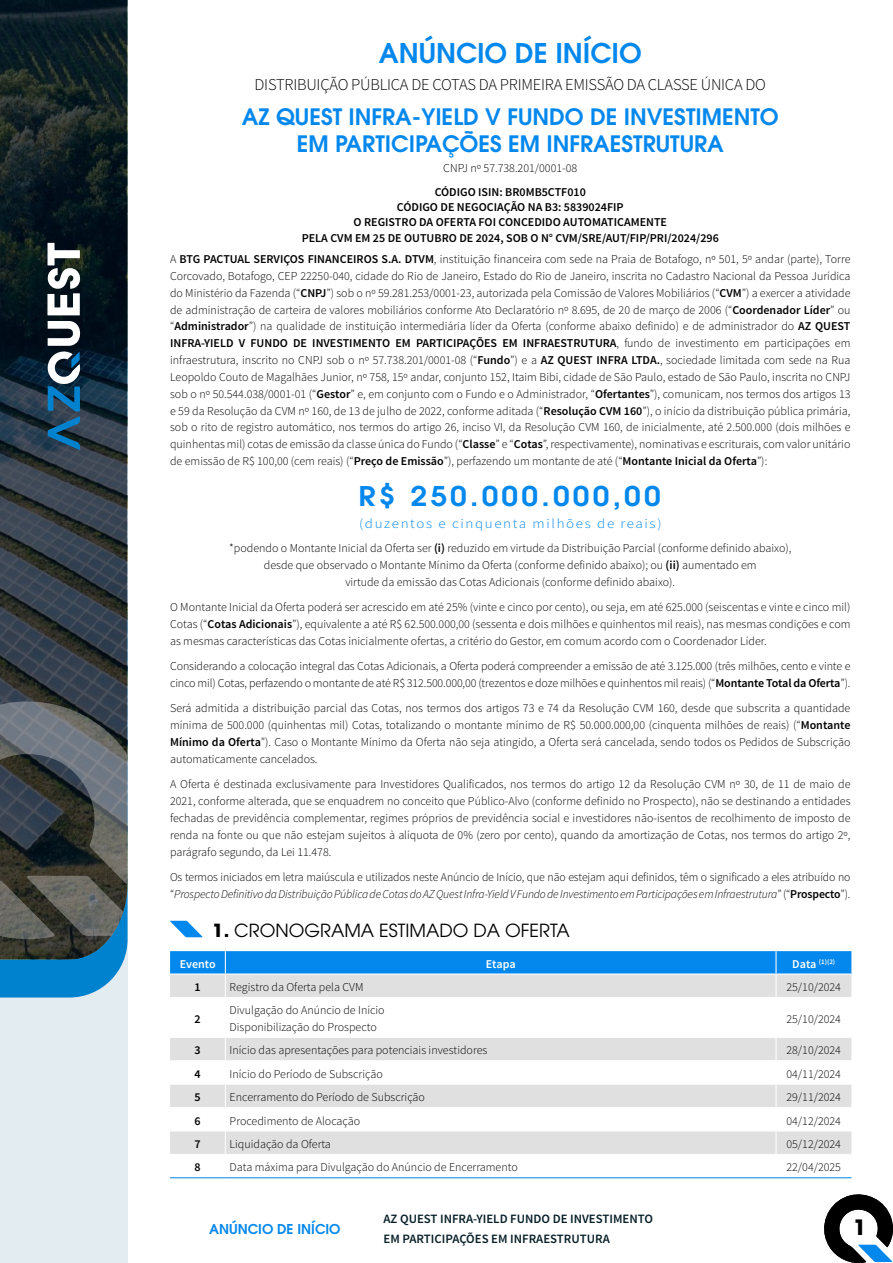
<style>
.page{position:relative;width:893px;height:1263px;background:#fff}
.page>*{position:absolute;margin:0;border:0;box-sizing:border-box;transform-origin:0 0}
.t1{font:600 27px "ITC Avant Garde Pro";letter-spacing:.11em;color:#0588ed;scale:1.1 1}
.t2{font:600 27px "ITC Avant Garde Pro";color:#0588ed}
.t3{font:600 22.5px/27.3px "ITC Avant Garde Pro";color:#0588ed;text-align:center}
.t4{font:700 21px "ITC Avant Garde Pro";color:#000}
.t5{font:18px "ITC Avant Garde Pro";color:#000}
.t6{font:300 16.5px "Source Sans Pro";letter-spacing:-.015em;color:#000}
.t7{font:300 13.5px "Source Sans Pro";letter-spacing:.11em;color:#0588ed;scale:1.11 1}
.t8{font:600 13.5px "ITC Avant Garde Pro";color:#0588ed}
.t9{font:600 12.75px/19.5px "Source Sans Pro";color:#071f28}
.t10{font:300 12px/16.8px "Source Sans Pro";color:#000;text-align:justify}
.t11{font:600 12px/15.3px "Source Sans Pro";color:#000;text-align:center}
.t12{font:600 12px "Source Sans Pro";color:#fff}
.t13{font:600 7.05px "Source Sans Pro";color:#fff}
.s1{font-weight:600}
.s2{font-style:italic}
.s3{font-weight:700}
.s4{font-size:12px}
</style>
<div class="page">
<svg style="left:824px;top:1194px;width:69px;height:69px"></svg>
<div style="left:0;top:0;width:128px;height:1263px;background:#e2ecf1"></div>
<svg style="left:0;top:959px;width:124px;height:38px;background:#1a8dd0"></svg>
<svg style="left:0;top:0;width:128px;height:959px;background:#1e2c33"></svg>
<svg style="left:0;top:701px;width:128px;height:238px;background:#4c5153"></svg>
<svg style="left:47px;top:243px;width:33px;height:72px;background:#919799"></svg>
<svg style="left:48px;top:321px;width:32px;height:129px;background:#496e87"></svg>
<svg style="left:170px;top:921px;width:33px;height:16px"></svg>
<svg style="left:170px;top:1038px;width:681px;height:116px;fill:#e0e0e0"></svg>
<svg style="left:170px;top:951px;width:681px;height:46px;background:#76b6e7"></svg>
<hr style="left:776px;top:973px;width:75px;height:1px;background:#fff">
<hr style="left:775px;top:974px;width:2px;height:23px;background:#fff">
<hr style="left:775px;top:1038px;width:2px;height:22px;background:#fff">
<hr style="left:170px;top:1060px;width:55px;height:1px;background:#fff">
<hr style="left:225px;top:1060px;width:551px;height:1px;background:#fff">
<hr style="left:776px;top:1060px;width:75px;height:1px;background:#fff">
<hr style="left:775px;top:1061px;width:2px;height:22px;background:#fff">
<hr style="left:170px;top:1083px;width:55px;height:2px;background:#fff">
<hr style="left:225px;top:1083px;width:551px;height:2px;background:#fff">
<hr style="left:776px;top:1083px;width:75px;height:2px;background:#fff">
<hr style="left:775px;top:1085px;width:2px;height:22px;background:#fff">
<hr style="left:170px;top:1107px;width:55px;height:1px;background:#fff">
<hr style="left:225px;top:1107px;width:551px;height:1px;background:#fff">
<hr style="left:776px;top:1107px;width:75px;height:1px;background:#fff">
<hr style="left:775px;top:1108px;width:2px;height:22px;background:#fff">
<hr style="left:170px;top:1130px;width:55px;height:1px;background:#fff">
<hr style="left:225px;top:1130px;width:551px;height:1px;background:#fff">
<hr style="left:776px;top:1130px;width:75px;height:1px;background:#fff">
<hr style="left:775px;top:1131px;width:2px;height:23px;background:#fff">
<svg style="left:225px;top:1038px;width:1px;height:116px"></svg>
<hr style="left:170px;top:1177px;width:55px;height:1px;background:#0588ed">
<hr style="left:225px;top:1177px;width:551px;height:1px;background:#0588ed">
<hr style="left:776px;top:1177px;width:75px;height:1px;background:#0588ed">
<h1 class="t2" style="left:379px;top:35px;width:264px">ANÚNCIO DE INÍCIO</h1>
<h3 class="t6" style="left:255px;top:74px;width:513px">DISTRIBUIÇÃO PÚBLICA DE COTAS DA PRIMEIRA EMISSÃO DA CLASSE ÚNICA DO</h3>
<h2 class="t3" style="left:242px;top:102px;width:538px">AZ QUEST INFRA-YIELD V FUNDO DE INVESTIMENTO<br>EM PARTICIPAÇÕES EM INFRAESTRUTURA</h2>
<p class="t10" style="left:443px;top:160px;width:135px">CNPJ nº 57.738.201/0001-08</p>
<p class="t11" style="left:302px;top:184px;width:419px">CÓDIGO ISIN: BR0MB5CTF010<br>CÓDIGO DE NEGOCIAÇÃO NA B3: 5839024FIP<br>O REGISTRO DA OFERTA FOI CONCEDIDO AUTOMATICAMENTE<br>PELA CVM EM 25 DE OUTUBRO DE 2024, SOB O N° CVM/SRE/AUT/FIP/PRI/2024/296</p>
<p class="t10" style="left:170px;top:251px;width:682px">A <span class="s1">BTG PACTUAL SERVIÇOS FINANCEIROS S.A. DTVM</span>, instituição financeira com sede na Praia de Botafogo, nº 501, 5º andar (parte), Torre Corcovado, Botafogo, CEP 22250-040, cidade do Rio de Janeiro, Estado do Rio de Janeiro, inscrita no Cadastro Nacional da Pessoa Jurídica do Ministério da Fazenda (“<span class="s1">CNPJ</span>”) sob o nº 59.281.253/0001-23, autorizada pela Comissão de Valores Mobiliários (“<span class="s1">CVM</span>”) a exercer a atividade de administração de carteira de valores mobiliários conforme Ato Declaratório nº 8.695, de 20 de março de 2006 (“<span class="s1">Coordenador Líder</span>” ou “<span class="s1">Administrador</span>”) na qualidade de instituição intermediária líder da Oferta (conforme abaixo definido) e de administrador do <span class="s1">AZ QUEST INFRA-YIELD V FUNDO DE INVESTIMENTO EM PARTICIPAÇÕES EM INFRAESTRUTURA</span>, fundo de investimento em participações em infraestrutura, inscrito no CNPJ sob o nº 57.738.201/0001-08 (“<span class="s1">Fundo</span>”) e a <span class="s1">AZ QUEST INFRA LTDA.</span>, sociedade limitada com sede na Rua Leopoldo Couto de Magalhães Junior, nº 758, 15º andar, conjunto 152, Itaim Bibi, cidade de São Paulo, estado de São Paulo, inscrita no CNPJ sob o nº 50.544.038/0001-01 (“<span class="s1">Gestor</span>” e, em conjunto com o Fundo e o Administrador, “<span class="s1">Ofertantes</span>”), comunicam, nos termos dos artigos 13 e 59 da Resolução da CVM nº 160, de 13 de julho de 2022, conforme aditada (“<span class="s1">Resolução CVM 160</span>”), o início da distribuição pública primária, sob o rito de registro automático, nos termos do artigo 26, inciso VI, da Resolução CVM 160, de inicialmente, até 2.500.000 (dois milhões e quinhentas mil) cotas de emissão da classe única do Fundo (“<span class="s1">Classe</span>” e “<span class="s1">Cotas</span>”, respectivamente), nominativas e escriturais, com valor unitário de emissão de R$ 100,00 (cem reais) (“<span class="s1">Preço de Emissão</span>”), perfazendo um montante de até (“<span class="s1">Montante Inicial da Oferta</span>”):</p>
<h1 class="t1" style="left:358px;top:479px;width:276px">R$ 250.000.000,00</h1>
<p class="t7" style="left:359px;top:515px;width:274px">(duzentos e cinquenta milhões de reais)</p>
<p class="t10" style="left:229px;top:540px;width:564px;text-align:center">*podendo o Montante Inicial da Oferta ser <span class="s1">(i)</span> reduzido em virtude da Distribuição Parcial (conforme definido abaixo), desde que observado o Montante Mínimo da Oferta (conforme definido abaixo); ou <span class="s1">(ii)</span> aumentado em<br>virtude da emissão das Cotas Adicionais (conforme definido abaixo).</p>
<p class="t10" style="left:170px;top:599px;width:682px">O Montante Inicial da Oferta poderá ser acrescido em até 25% (vinte e cinco por cento), ou seja, em até 625.000 (seiscentas e vinte e cinco mil)<br>Cotas (“<span class="s1">Cotas Adicionais</span>”), equivalente a até R$ 62.500.000,00 (sessenta e dois milhões e quinhentos mil reais), nas mesmas condições e com as mesmas características das Cotas inicialmente ofertas, a critério do Gestor, em comum acordo com o Coordenador Líder.</p>
<p class="t10" style="left:170px;top:658px;width:682px">Considerando a colocação integral das Cotas Adicionais, a Oferta poderá compreender a emissão de até 3.125.000 (três milhões, cento e vinte e cinco mil) Cotas, perfazendo o montante de até R$ 312.500.000,00 (trezentos e doze milhões e quinhentos mil reais) (“<span class="s1">Montante Total da Oferta</span>”).</p>
<p class="t10" style="left:170px;top:700px;width:682px">Será admitida a distribuição parcial das Cotas, nos termos dos artigos 73 e 74 da Resolução CVM 160, desde que subscrita a quantidade mínima de 500.000 (quinhentas mil) Cotas, totalizando o montante mínimo de R$ 50.000.000,00 (cinquenta milhões de reais) (“<span class="s1">Montante Mínimo da Oferta</span>”). Caso o Montante Mínimo da Oferta não seja atingido, a Oferta será cancelada, sendo todos os Pedidos de Subscrição automaticamente cancelados.</p>
<p class="t10" style="left:170px;top:776px;width:682px">A Oferta é destinada exclusivamente para Investidores Qualificados, nos termos do artigo 12 da Resolução CVM nº 30, de 11 de maio de 2021, conforme alterada, que se enquadrem no conceito que Público-Alvo (conforme definido no Prospecto), não se destinando a entidades fechadas de previdência complementar, regimes próprios de previdência social e investidores não-isentos de recolhimento de imposto de renda na fonte ou que não estejam sujeitos à alíquota de 0% (zero por cento), quando da amortização de Cotas, nos termos do artigo 2º, parágrafo segundo, da Lei 11.478.</p>
<p class="t10" style="left:170px;top:869px;width:682px">Os termos iniciados em letra maiúscula e utilizados neste Anúncio de Início, que não estejam aqui definidos, têm o significado a eles atribuído no “<span class="s2">Prospecto Definitivo da Distribuição Pública de Cotas do AZ Quest Infra-Yield V Fundo de Investimento em Participações em Infraestrutura</span>” (“<span class="s1">Prospecto</span>”).</p>
<h3 class="t5" style="left:213px;top:919px;width:359px"><span class="s3">1.</span> CRONOGRAMA ESTIMADO DA OFERTA</h3>
<p class="t12" style="left:180px;top:956px;width:37px">Evento</p>
<p class="t12" style="left:486px;top:956px;width:31px">Etapa</p>
<p class="t13" style="left:792px;top:957px;width:44px"><span class="s4">Data</span> (1)(2)</p>
<p class="t11" style="left:195px;top:980px;width:8px">1</p>
<p class="t10" style="left:230px;top:979px;width:135px">Registro da Oferta pela CVM</p>
<p class="t10" style="left:786px;top:979px;width:56px">25/10/2024</p>
<p class="t11" style="left:195px;top:1011px;width:8px">2</p>
<p class="t10" style="left:230px;top:1002px;width:157px">Divulgação do Anúncio de Início<br>Disponibilização do Prospecto</p>
<p class="t10" style="left:786px;top:1010px;width:56px">25/10/2024</p>
<p class="t11" style="left:195px;top:1043px;width:8px">3</p>
<p class="t10" style="left:230px;top:1042px;width:259px">Início das apresentações para potenciais investidores</p>
<p class="t10" style="left:786px;top:1042px;width:56px">28/10/2024</p>
<p class="t11" style="left:195px;top:1066px;width:8px">4</p>
<p class="t10" style="left:230px;top:1065px;width:155px">Início do Período de Subscrição</p>
<p class="t10" style="left:786px;top:1065px;width:56px">04/11/2024</p>
<p class="t11" style="left:195px;top:1090px;width:8px">5</p>
<p class="t10" style="left:230px;top:1089px;width:197px">Encerramento do Período de Subscrição</p>
<p class="t10" style="left:786px;top:1089px;width:56px">29/11/2024</p>
<p class="t11" style="left:195px;top:1113px;width:8px">6</p>
<p class="t10" style="left:230px;top:1112px;width:132px">Procedimento de Alocação</p>
<p class="t10" style="left:786px;top:1112px;width:56px">04/12/2024</p>
<p class="t11" style="left:195px;top:1137px;width:8px">7</p>
<p class="t10" style="left:230px;top:1136px;width:103px">Liquidação da Oferta</p>
<p class="t10" style="left:786px;top:1136px;width:56px">05/12/2024</p>
<p class="t11" style="left:195px;top:1160px;width:8px">8</p>
<p class="t10" style="left:230px;top:1159px;width:290px">Data máxima para Divulgação do Anúncio de Encerramento</p>
<p class="t10" style="left:786px;top:1159px;width:56px">22/04/2025</p>
<p class="t8" style="left:209px;top:1220px;width:133px">ANÚNCIO DE INÍCIO</p>
<p class="t9" style="left:384px;top:1210px;width:271px">AZ QUEST INFRA-YIELD FUNDO DE INVESTIMENTO<br>EM PARTICIPAÇÕES EM INFRAESTRUTURA</p>
<h3 class="t4" style="left:853px;top:1213px;width:14px">1</h3>
</div>
